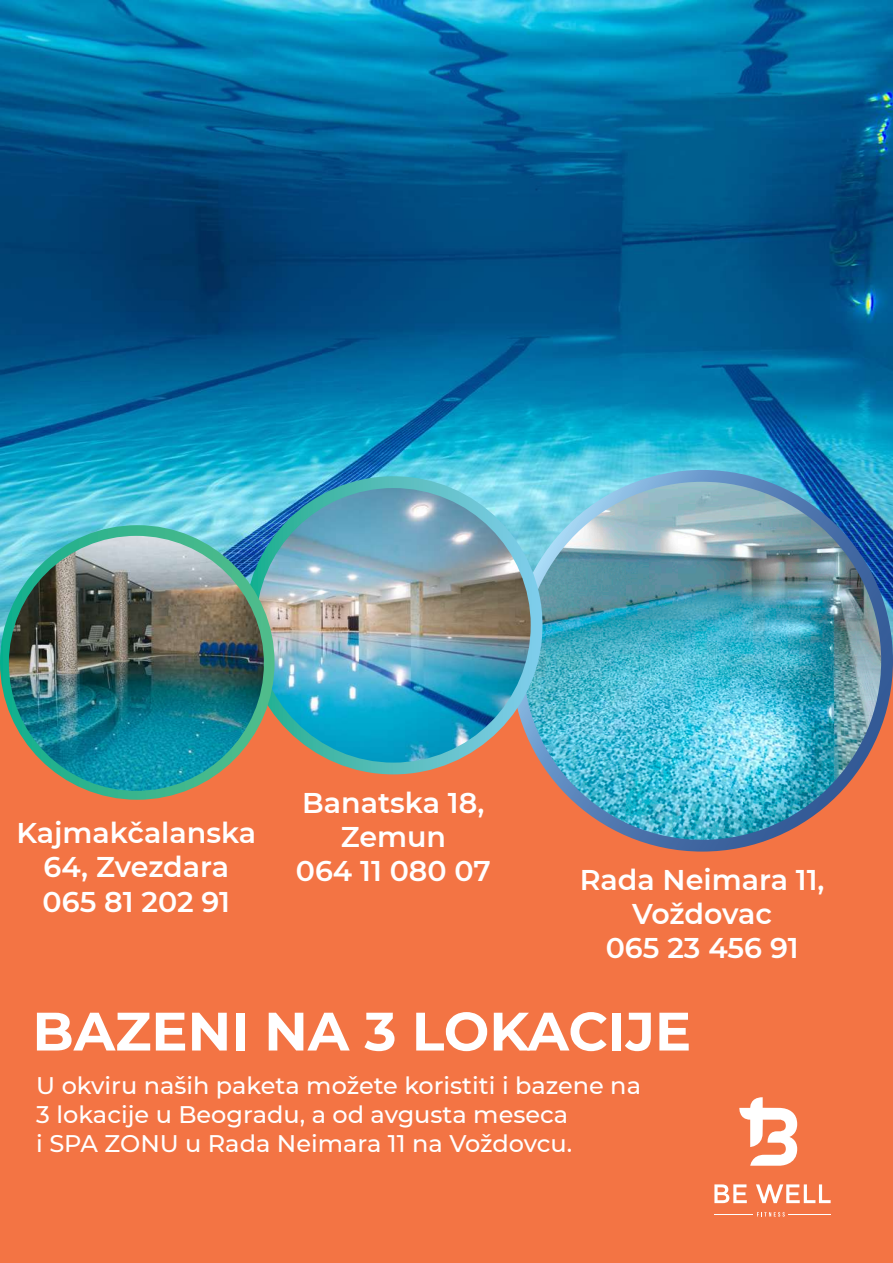
<style>
.page{position:relative;width:893px;height:1263px;background:#fff}
.page>*{position:absolute;margin:0;border:0;box-sizing:border-box;transform-origin:0 0}
.t1{font:700 54px "Montserrat";color:#fff}
.t2{font:600 28.5px/34.2px "Montserrat";color:#fff;text-align:center}
.t3{font:500 24px/28.8px "Montserrat";color:#fff}
</style>
<div class="page">
<img style="left:0;top:1px;width:893px;height:650px">
<div style="left:0;top:661px;width:893px;height:602px;background:#f37444"></div>
<svg style="left:511px;top:470px;width:382px;height:381px;background:#5882b5"></svg>
<img style="left:523px;top:482px;width:358px;height:358px;border-radius:179px">
<svg style="left:244px;top:476px;width:298px;height:298px;background:#58bec1"></svg>
<img style="left:256px;top:488px;width:275px;height:275px;border-radius:137px">
<svg style="left:0;top:525px;width:275px;height:275px;background:#3ab48c"></svg>
<img style="left:9px;top:536px;width:255px;height:255px;border-radius:127px">
<svg style="left:739px;top:1097px;width:58px;height:69px"></svg>
<svg style="left:714px;top:1184px;width:33px;height:19px"></svg>
<svg style="left:756px;top:1184px;width:75px;height:19px"></svg>
<svg style="left:757px;top:1212px;width:28px;height:4px"></svg>
<hr style="left:788px;top:1214px;width:43px;height:1px;background:#fff">
<hr style="left:714px;top:1214px;width:39px;height:1px;background:#fff">
<p class="t2" style="left:17px;top:815px;width:241px">Kajmakčalanska<br>64, Zvezdara<br>065 81 202 91</p>
<p class="t2" style="left:296px;top:784px;width:197px">Banatska 18,<br>Zemun<br>064 11 080 07</p>
<p class="t2" style="left:580px;top:861px;width:246px">Rada Neimara 11,<br>Voždovac<br>065 23 456 91</p>
<h1 class="t1" style="left:32px;top:992px;width:660px">BAZENI NA 3 LOKACIJE</h1>
<p class="t3" style="left:36px;top:1070px;width:606px">U okviru naših paketa možete koristiti i bazene na<br>3 lokacije u Beogradu, a od avgusta meseca<br>i SPA ZONU u Rada Neimara 11 na Voždovcu.</p>
</div>
